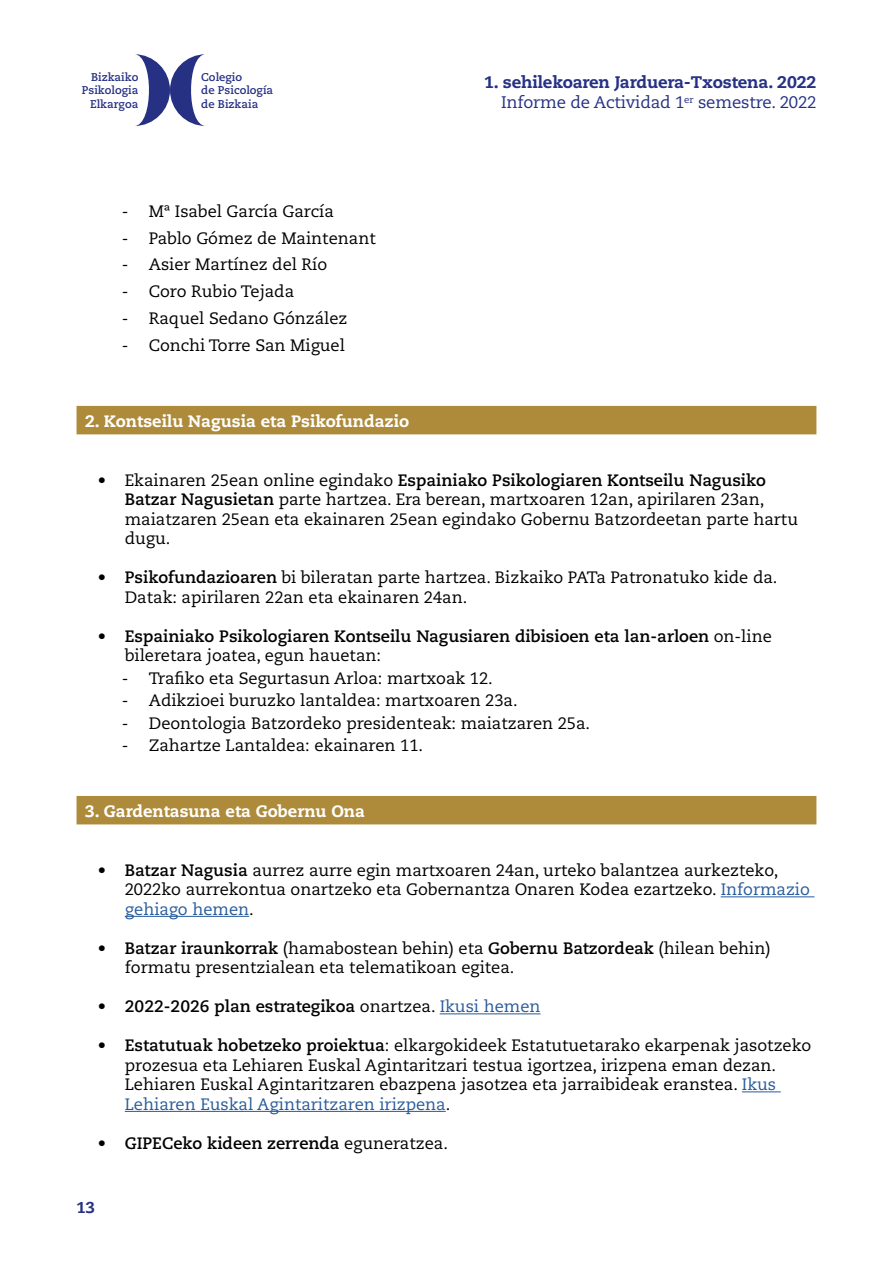
<style>
.page{position:relative;width:893px;height:1263px;background:#fff}
.page>*{position:absolute;margin:0;border:0;box-sizing:border-box;transform-origin:0 0}
.t1{font:800 16.8px "Caecilia LT Pro 85";letter-spacing:-.01em;color:#263184}
.t2{font:16.8px "Caecilia LT Pro 55 Roman";letter-spacing:-.01em;color:#263184}
.t3{font:16.5px/19.5px "Caecilia LT Pro 55 Roman";color:#000}
.t4{font:700 16.5px "Caecilia LT Pro 75";color:#000}
.t5{font:800 16.5px "Caecilia LT Pro 85";color:#fff}
.t6{font:800 15.75px "Caecilia LT Pro 85";color:#263184}
.t7{font:700 11.25px/13.5px "Caecilia LT Pro 75";color:#263184;text-align:right}
.s1{font-family:"Caecilia LT Pro 55 Roman";font-weight:400}
.s2{font-family:"Caecilia LT Pro 75";font-weight:700}
.s3{color:#275b9b}
.s4{font-family:"Caecilia LT Pro 55 Roman";font-weight:400;color:#275b9b}
</style>
<div class="page">
<svg style="left:135px;top:54px;width:70px;height:72px"></svg>
<div style="left:77px;top:406px;width:739px;height:28px;background:#ad8b3b"></div>
<div style="left:77px;top:796px;width:739px;height:28px;background:#ad8b3b"></div>
<hr style="left:721px;top:896px;width:93px;height:1px;background:#275b9b">
<hr style="left:125px;top:916px;width:124px;height:1px;background:#275b9b">
<hr style="left:440px;top:1013px;width:101px;height:1px;background:#275b9b">
<hr style="left:742px;top:1091px;width:39px;height:1px;background:#275b9b">
<hr style="left:125px;top:1111px;width:321px;height:1px;background:#275b9b">
<p class="t7" style="left:82px;top:70px;width:58px">Bizkaiko<br>Psikologia<br>Elkargoa</p>
<p class="t7" style="left:201px;top:70px;width:73px;text-align:left">Colegio<br>de Psicología de Bizkaia</p>
<p class="t3" style="left:122px;top:201px;width:214px">- Mª Isabel García García</p>
<p class="t3" style="left:122px;top:228px;width:255px">- Pablo Gómez de Maintenant</p>
<p class="t3" style="left:122px;top:255px;width:207px">- Asier Martínez del Río</p>
<p class="t3" style="left:122px;top:281px;width:174px">- Coro Rubio Tejada</p>
<p class="t3" style="left:122px;top:308px;width:227px">- Raquel Sedano Gónzález</p>
<p class="t3" style="left:122px;top:335px;width:225px">- Conchi Torre San Miguel</p>
<p class="t5" style="left:85px;top:410px;width:326px">2. Kontseilu Nagusia eta Psikofundazio</p>
<p class="t1" style="left:484px;top:71px;width:334px">1. sehilekoaren Jarduera-Txostena. 2022</p>
<p class="t2" style="left:501px;top:91px;width:317px">Informe de Actividad 1<sup>er</sup> semestre. 2022</p>
<p class="t4" style="left:98px;top:469px;width:670px"><span class="s1">• Ekainaren 25ean online egindako</span> Espainiako Psikologiaren Kontseilu Nagusiko</p>
<p class="t3" style="left:125px;top:489px;width:675px"><span class="s2">Batzar Nagusietan</span> parte hartzea. Era berean, martxoaren 12an, apirilaren 23an, maiatzaren 25ean eta ekainaren 25ean egindako Gobernu Batzordeetan parte hartu dugu.</p>
<p class="t3" style="left:125px;top:567px;width:654px;text-indent:-27px"><span class="s2">• Psikofundazioaren</span> bi bileratan parte hartzea. Bizkaiko PATa Patronatuko kide da.<br>Datak: apirilaren 22an eta ekainaren 24an.</p>
<p class="t4" style="left:98px;top:625px;width:675px">• Espainiako Psikologiaren Kontseilu Nagusiaren dibisioen eta lan-arloen <span class="s1">on-line</span></p>
<p class="t3" style="left:125px;top:645px;width:258px">bileretara joatea, egun hauetan:</p>
<p class="t3" style="left:122px;top:668px;width:372px">- Trafiko eta Segurtasun Arloa: martxoak 12.</p>
<p class="t3" style="left:122px;top:690px;width:397px">- Adikzioei buruzko lantaldea: martxoaren 23a.</p>
<p class="t3" style="left:122px;top:713px;width:470px">- Deontologia Batzordeko presidenteak: maiatzaren 25a.</p>
<p class="t3" style="left:122px;top:735px;width:303px">- Zahartze Lantaldea: ekainaren 11.</p>
<p class="t5" style="left:85px;top:800px;width:282px">3. Gardentasuna eta Gobernu Ona</p>
<p class="t3" style="left:125px;top:860px;width:687px;text-indent:-27px"><span class="s2">• Batzar Nagusia</span> aurrez aurre egin martxoaren 24an, urteko balantzea aurkezteko,<br>2022ko aurrekontua onartzeko eta Gobernantza Onaren Kodea ezartzeko. <span class="s3">Informazio gehiago hemen</span>.</p>
<p class="t4" style="left:98px;top:937px;width:674px">• Batzar iraunkorrak <span class="s1">(hamabostean behin) eta</span> Gobernu Batzordeak <span class="s1">(hilean behin)</span></p>
<p class="t3" style="left:125px;top:957px;width:391px">formatu presentzialean eta telematikoan egitea.</p>
<p class="t4" style="left:98px;top:995px;width:444px">• 2022-2026 plan estrategikoa <span class="s1">onartzea.</span> <span class="s4">Ikusi hemen</span></p>
<p class="t3" style="left:125px;top:1035px;width:688px;text-indent:-27px"><span class="s2">• Estatutuak hobetzeko proiektua</span>: elkargokideek Estatutuetarako ekarpenak jasotzeko prozesua eta Lehiaren Euskal Agintaritzari testua igortzea, irizpena eman dezan.<br>Lehiaren Euskal Agintaritzaren ebazpena jasotzea eta jarraibideak eranstea. <span class="s3">Ikus Lehiaren Euskal Agintaritzaren irizpena</span>.</p>
<p class="t4" style="left:98px;top:1132px;width:352px">• GIPECeko kideen zerrenda <span class="s1">eguneratzea.</span></p>
<p class="t6" style="left:77px;top:1197px;width:20px">13</p>
</div>
